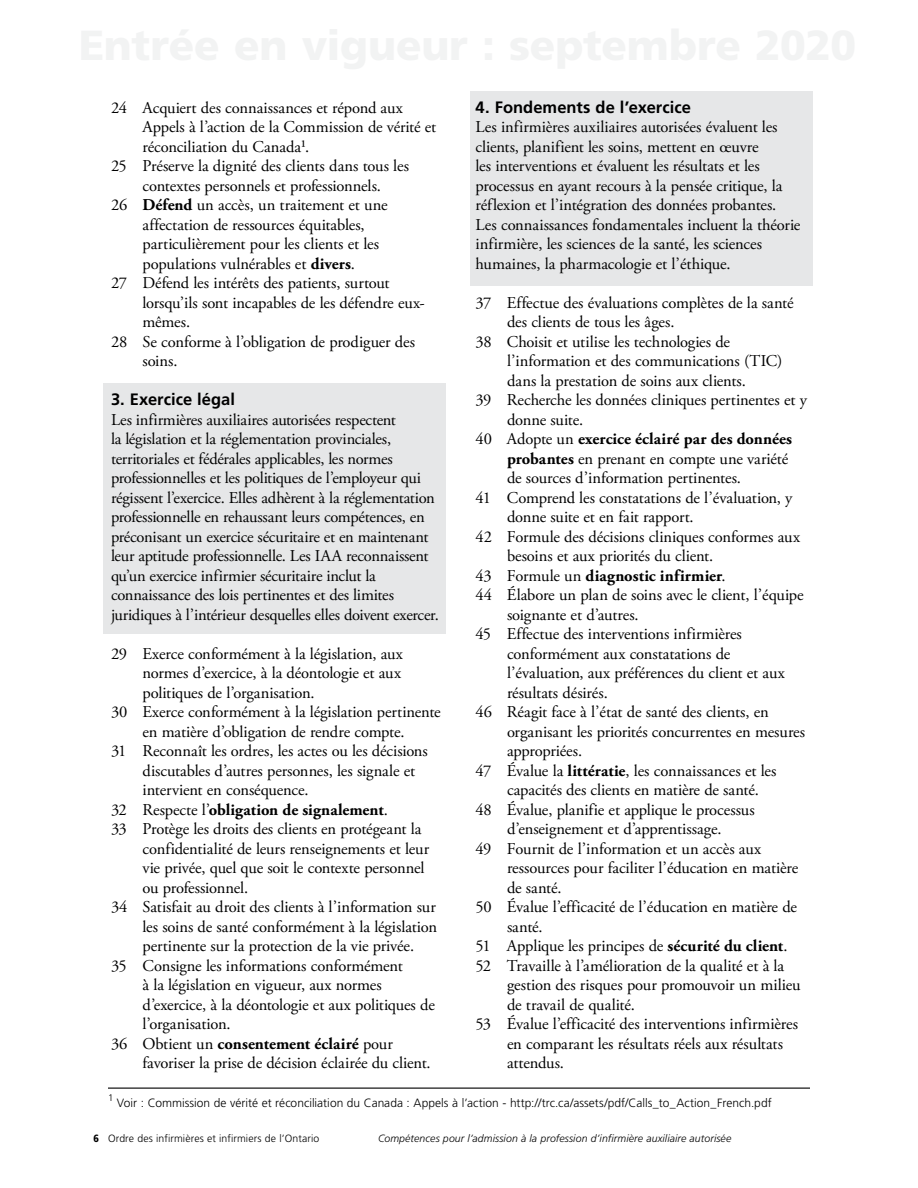
<style>
.page{position:relative;width:918px;height:1188px;background:#fff}
.page>*{position:absolute;margin:0;border:0;box-sizing:border-box;transform-origin:0 0}
.A_Bullets_with__s{font:16.5px/19.5px "Adobe Garamond Pro";letter-spacing:-.01em;color:#000}
.A_Body_text_1st_FR{font:16.5px/19.5px "Adobe Garamond Pro";letter-spacing:-.015em;color:#000}
.A_Bullets_with__s-2{font:700 16.5px "Adobe Garamond Pro";color:#000}
.A_Body_Subhead{font:700 16.5px "Frutiger LT Std";color:#000}
.D_Footnotes{font:300 12px "Frutiger LT Std";color:#000}
.t1{font:italic 300 10.5px "Frutiger LT Std";letter-spacing:.01em;color:#000}
.t2{font:300 10.5px "Frutiger LT Std";letter-spacing:.01em;color:#000}
.D_Footnotes-2{font:300 9.6px "Frutiger LT Std";color:#000}
.s1{font-weight:700}
.s2{font-weight:400}
.s3{font-weight:900;font-stretch:condensed}
</style>
<div class="page">
<div style="left:103px;top:383px;width:343px;height:251px;background:#e6e7e8"></div>
<div style="left:470px;top:91px;width:343px;height:195px;background:#e6e7e8"></div>
<hr style="left:108px;top:1088px;width:702px;height:1px;background:#000">
<p class="A_Bullets_with__s" style="left:142px;top:98px;width:295px;text-indent:-32px">24 Acquiert des connaissances et répond aux<br>Appels à l’action de la Commission de vérité et réconciliation du Canada1.</p>
<p class="A_Bullets_with__s" style="left:111px;top:157px;width:299px;text-align:center">25 Préserve la dignité des clients dans tous les contextes personnels et professionnels.</p>
<p class="A_Bullets_with__s" style="left:142px;top:196px;width:247px;text-indent:-32px">26 <span class="s1">Défend</span> un accès, un traitement et une affectation de ressources équitables, particulièrement pour les clients et les populations vulnérables et <span class="s1">divers</span>.</p>
<p class="A_Bullets_with__s" style="left:142px;top:274px;width:284px;text-indent:-32px">27 Défend les intérêts des patients, surtout lorsqu’ils sont incapables de les défendre eux&shy;mêmes.</p>
<p class="A_Bullets_with__s" style="left:142px;top:332px;width:274px;text-indent:-32px">28 Se conforme à l’obligation de prodiguer des soins.</p>
<p class="A_Body_Subhead" style="left:111px;top:390px;width:126px">3. Exercice légal</p>
<p class="A_Body_text_1st_FR" style="left:111px;top:410px;width:329px">Les infirmières auxiliaires autorisées respectent<br>la législation et la réglementation provinciales, territoriales et fédérales applicables, les normes professionnelles et les politiques de l’employeur qui régissent l’exercice. Elles adhèrent à la réglementation professionnelle en rehaussant leurs compétences, en préconisant un exercice sécuritaire et en maintenant leur aptitude professionnelle. Les IAA reconnaissent qu’un exercice infirmier sécuritaire inclut la connaissance des lois pertinentes et des limites juridiques à l’intérieur desquelles elles doivent exercer.</p>
<p class="A_Bullets_with__s" style="left:142px;top:644px;width:262px;text-align:justify;text-indent:-32px">29 Exerce conformément à la législation, aux normes d’exercice, à la déontologie et aux politiques de l’organisation.</p>
<p class="A_Bullets_with__s" style="left:111px;top:703px;width:331px;text-align:center">30 Exerce conformément à la législation pertinente en matière d’obligation de rendre compte.</p>
<p class="A_Bullets_with__s" style="left:142px;top:742px;width:287px;text-indent:-32px">31 Reconnaît les ordres, les actes ou les décisions discutables d’autres personnes, les signale et intervient en conséquence.</p>
<p class="A_Bullets_with__s-2" style="left:111px;top:800px;width:278px"><span class="s2">32 Respecte l’</span>obligation de signalement<span class="s2">.</span></p>
<p class="A_Bullets_with__s" style="left:142px;top:820px;width:288px;text-indent:-32px">33 Protège les droits des clients en protégeant la confidentialité de leurs renseignements et leur vie privée, quel que soit le contexte personnel ou professionnel.</p>
<p class="A_Bullets_with__s" style="left:142px;top:898px;width:296px;text-align:justify;text-indent:-32px">34 Satisfait au droit des clients à l’information sur les soins de santé conformément à la législation pertinente sur la protection de la vie privée.</p>
<p class="A_Bullets_with__s" style="left:142px;top:956px;width:294px;text-indent:-32px">35 Consigne les informations conformément<br>à la législation en vigueur, aux normes d’exercice, à la déontologie et aux politiques de l’organisation.</p>
<p class="A_Bullets_with__s" style="left:142px;top:1034px;width:290px;text-indent:-32px">36 Obtient un <span class="s1">consentement éclairé</span> pour favoriser la prise de décision éclairée du client.</p>
<p class="A_Body_Subhead" style="left:476px;top:97px;width:217px">4. Fondements de l’exercice</p>
<p class="A_Body_text_1st_FR" style="left:476px;top:118px;width:326px">Les infirmières auxiliaires autorisées évaluent les clients, planifient les soins, mettent en œuvre<br>les interventions et évaluent les résultats et les processus en ayant recours à la pensée critique, la réflexion et l’intégration des données probantes.<br>Les connaissances fondamentales incluent la théorie infirmière, les sciences de la santé, les sciences humaines, la pharmacologie et l’éthique.</p>
<p class="A_Bullets_with__s" style="left:507px;top:293px;width:288px;text-indent:-32px">37 Effectue des évaluations complètes de la santé des clients de tous les âges.</p>
<p class="A_Bullets_with__s" style="left:507px;top:332px;width:277px;text-indent:-32px">38 Choisit et utilise les technologies de l’information et des communications (TIC) dans la prestation de soins aux clients.</p>
<p class="A_Bullets_with__s" style="left:507px;top:391px;width:302px;text-indent:-32px">39 Recherche les données cliniques pertinentes et y donne suite.</p>
<p class="A_Bullets_with__s" style="left:507px;top:430px;width:287px;text-indent:-32px">40 Adopte un <span class="s1">exercice éclairé par des données probantes</span> en prenant en compte une variété de sources d’information pertinentes.</p>
<p class="A_Bullets_with__s" style="left:507px;top:488px;width:287px;text-indent:-32px">41 Comprend les constatations de l’évaluation, y donne suite et en fait rapport.</p>
<p class="A_Bullets_with__s" style="left:507px;top:527px;width:295px;text-indent:-32px">42 Formule des décisions cliniques conformes aux besoins et aux priorités du client.</p>
<p class="A_Bullets_with__s-2" style="left:476px;top:566px;width:252px"><span class="s2">43 Formule un</span> diagnostic infirmier<span class="s2">.</span></p>
<p class="A_Bullets_with__s" style="left:507px;top:586px;width:298px;text-indent:-32px">44 Élabore un plan de soins avec le client, l’équipe soignante et d’autres.</p>
<p class="A_Bullets_with__s" style="left:507px;top:625px;width:279px;text-indent:-32px">45 Effectue des interventions infirmières conformément aux constatations de l’évaluation, aux préférences du client et aux résultats désirés.</p>
<p class="A_Bullets_with__s" style="left:507px;top:703px;width:300px;text-indent:-32px">46 Réagit face à l’état de santé des clients, en organisant les priorités concurrentes en mesures appropriées.</p>
<p class="A_Bullets_with__s" style="left:507px;top:761px;width:271px;text-indent:-32px">47 Évalue la <span class="s1">littératie</span>, les connaissances et les capacités des clients en matière de santé.</p>
<p class="A_Bullets_with__s" style="left:476px;top:800px;width:281px;text-align:center">48 Évalue, planifie et applique le processus d’enseignement et d’apprentissage.</p>
<p class="A_Bullets_with__s" style="left:507px;top:839px;width:293px;text-indent:-32px">49 Fournit de l’information et un accès aux ressources pour faciliter l’éducation en matière de santé.</p>
<p class="A_Bullets_with__s" style="left:507px;top:898px;width:292px;text-indent:-32px">50 Évalue l’efficacité de l’éducation en matière de santé.</p>
<p class="A_Bullets_with__s" style="left:476px;top:937px;width:314px">51 Applique les principes de <span class="s1">sécurité du client</span>.</p>
<p class="A_Bullets_with__s" style="left:507px;top:956px;width:295px;text-indent:-32px">52 Travaille à l’amélioration de la qualité et à la gestion des risques pour promouvoir un milieu de travail de qualité.</p>
<p class="A_Bullets_with__s" style="left:507px;top:1015px;width:293px;text-indent:-32px">53 Évalue l’efficacité des interventions infirmières en comparant les résultats réels aux résultats attendus.</p>
<p class="D_Footnotes-2" style="left:108px;top:1092px;width:7px">1</p>
<p class="D_Footnotes" style="left:117px;top:1096px;width:656px">Voir : Commission de vérité et réconciliation du Canada : Appels à l’action - http://trc.ca/assets/pdf/Calls_to_Action_French.pdf</p>
<p class="t2" style="left:94px;top:1132px;width:227px"><span class="s3">6</span> Ordre des infirmières et infirmiers de l’Ontario</p>
<p class="t1" style="left:378px;top:1132px;width:355px">Compétences pour l’admission à la profession d’infirmière auxiliaire autorisée</p>
</div>
